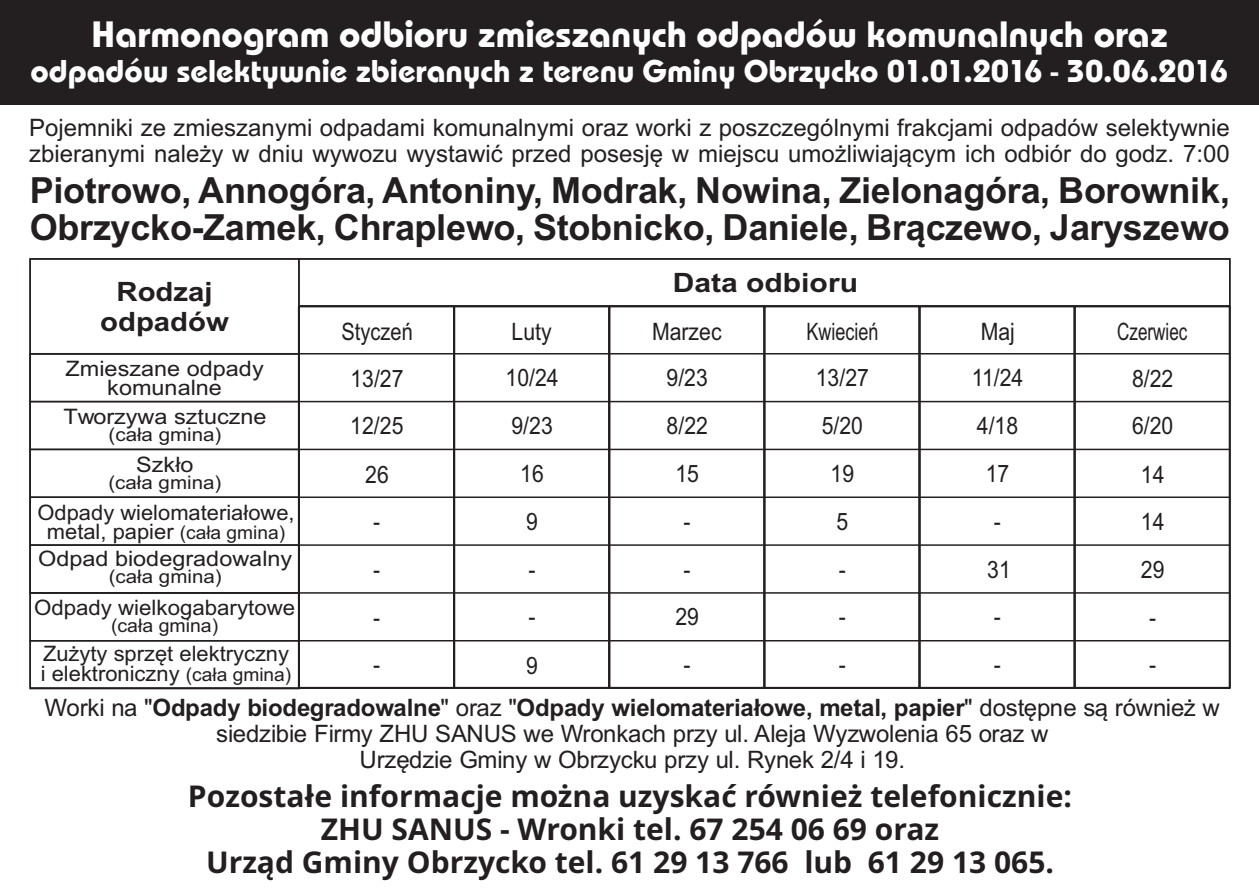
<style>
.page{position:relative;width:1259px;height:893px;background:#fff}
.page>*{position:absolute;margin:0;border:0;box-sizing:border-box;transform-origin:0 0}
.t1{font:700 38.4px "Bauhaus Itc TEE";letter-spacing:-.1em;color:#fff}
.t2{font:700 36px/37.5px "Arial";letter-spacing:-.01em;color:#231f20}
.t3{font:700 33px "Bauhaus Itc TEE";letter-spacing:-1.7em;color:#fff}
.t4{font:700 30px/32.7px "Open Sans";color:#231f20;text-align:center}
.t5{font:700 26.7px "Arial";color:#231f20;scale:1.1 1}
.t6{font:700 26.7px "Arial";color:#231f20;scale:1.13 1}
.t7{font:24px/26.1px "Arial";letter-spacing:-.02em;color:#231f20;text-align:center}
.t8{font:24px "Arial";color:#231f20}
.t9{font:24px/47.7px "Arial Narrow";color:#231f20;scale:1.08 1}
.t10{font:24px "Arial Narrow";color:#231f20;scale:.92 1}
.t11{font:24px "Arial Narrow";color:#231f20;scale:.87 1}
.t12{font:24px "Arial Narrow";color:#231f20}
.t13{font:21.3px/19.2px "Arial";color:#231f20;text-align:center}
.t14{font:21.3px/19.2px "Arial";color:#231f20;text-align:center;scale:1.1 1}
.t15{font:21.3px "Arial";color:#231f20;scale:1.04 1}
.t16{font:18.6px "Arial";color:#231f20;scale:1.1 1}
.t17{font:18.6px "Arial";color:#231f20;scale:1.04 1}
.s1{font-size:18.6px}
.s2{font-weight:700}
</style>
<div class="page">
<div style="left:0;top:0;width:1259px;height:105px;background:#231f20"></div>
<div style="left:29px;top:258px;width:271px;height:96px;border:1px solid #231f20"></div>
<div style="left:29px;top:353px;width:271px;height:49px;border:1px solid #231f20"></div>
<div style="left:29px;top:401px;width:271px;height:49px;border:1px solid #231f20"></div>
<div style="left:29px;top:449px;width:271px;height:49px;border:1px solid #231f20"></div>
<div style="left:29px;top:496px;width:271px;height:50px;border:1px solid #231f20"></div>
<div style="left:29px;top:592px;width:271px;height:49px;border:1px solid #231f20"></div>
<div style="left:29px;top:544px;width:271px;height:50px;border:1px solid #231f20"></div>
<div style="left:29px;top:640px;width:271px;height:49px;border:1px solid #231f20"></div>
<div style="left:298px;top:258px;width:932px;height:49px;border:1px solid #231f20"></div>
<div style="left:298px;top:305px;width:157px;height:384px;border:2px solid #231f20"></div>
<div style="left:453px;top:305px;width:157px;height:384px;border:2px solid #231f20"></div>
<div style="left:608px;top:305px;width:157px;height:384px;border:2px solid #231f20"></div>
<div style="left:763px;top:305px;width:157px;height:384px;border:2px solid #231f20"></div>
<div style="left:918px;top:305px;width:157px;height:384px;border:2px solid #231f20"></div>
<div style="left:1073px;top:305px;width:157px;height:384px;border:2px solid #231f20"></div>
<hr style="left:299px;top:353px;width:930px;height:1px;background:#231f20">
<hr style="left:299px;top:401px;width:930px;height:1px;background:#231f20">
<hr style="left:299px;top:449px;width:930px;height:1px;background:#231f20">
<hr style="left:299px;top:496px;width:930px;height:2px;background:#231f20">
<hr style="left:299px;top:592px;width:930px;height:2px;background:#231f20">
<hr style="left:299px;top:544px;width:930px;height:2px;background:#231f20">
<hr style="left:299px;top:640px;width:930px;height:1px;background:#231f20">
<h1 class="t1" style="left:806px;top:18px;width:253px">óu</h1>
<h3 class="t3" style="left:946px;top:57px;width:251px">1 30</h3>
<h1 class="t1" style="left:91px;top:18px;width:826px">H g b iechd</h1>
<h3 class="t3" style="left:106px;top:57px;width:230px">d k</h3>
<h1 class="t1" style="left:116px;top:18px;width:539px">a ra io s</h1>
<h3 class="t3" style="left:124px;top:57px;width:112px">ó</h3>
<h1 class="t1" style="left:138px;top:18px;width:537px">rodm</h1>
<h3 class="t3" style="left:143px;top:57px;width:829px">w n ra te mi cko</h3>
<h1 class="t1" style="left:150px;top:18px;width:980px">m o zad kon</h1>
<h3 class="t3" style="left:177px;top:57px;width:85px">s</h3>
<h1 class="t1" style="left:696px;top:18px;width:490px">owlh</h1>
<h3 class="t3" style="left:744px;top:57px;width:393px">O 1 6</h3>
<h1 class="t1" style="left:180px;top:18px;width:130px">o</h1>
<h3 class="t3" style="left:191px;top:57px;width:107px">e</h3>
<h1 class="t1" style="left:201px;top:18px;width:122px">n</h1>
<h1 class="t1" style="left:300px;top:18px;width:179px">m</h1>
<h1 class="t1" style="left:611px;top:18px;width:262px">np</h1>
<h1 class="t1" style="left:632px;top:18px;width:591px">y a mo</h1>
<h1 class="t1" style="left:957px;top:18px;width:122px">n</h1>
<h3 class="t3" style="left:963px;top:57px;width:121px">.2</h3>
<h1 class="t1" style="left:977px;top:18px;width:284px">a ra</h1>
<h3 class="t3" style="left:991px;top:57px;width:234px">0 0</h3>
<h1 class="t1" style="left:435px;top:18px;width:80px">r</h1>
<h1 class="t1" style="left:448px;top:18px;width:231px">uz</h1>
<h3 class="t3" style="left:463px;top:57px;width:780px">y rGrz0 1 6.</h3>
<h1 class="t1" style="left:1029px;top:18px;width:229px">yc z</h1>
<h3 class="t3" style="left:31px;top:57px;width:520px">odpa le ie n</h3>
<h3 class="t3" style="left:356px;top:57px;width:93px">z</h3>
<h3 class="t3" style="left:390px;top:57px;width:115px">ie</h3>
<h3 class="t3" style="left:250px;top:57px;width:1071px">ty b ch n n y .0 - . 2016</h3>
<h3 class="t3" style="left:768px;top:57px;width:115px">b</h3>
<h3 class="t3" style="left:582px;top:57px;width:107px">e</h3>
<h3 class="t3" style="left:279px;top:57px;width:153px">w</h3>
<h3 class="t3" style="left:519px;top:57px;width:304px">zuy</h3>
<p class="t8" style="left:29px;top:119px;width:1202px">Pojemniki ze zmieszanymi odpadami komunalnymi oraz worki z poszczególnymi frakcjami odpadów selektywnie</p>
<p class="t8" style="left:29px;top:144px;width:1202px">zbieranymi należy w dniu wywozu wystawić przed posesję w miejscu umożliwiającym ich odbiór do godz. 7:00</p>
<h2 class="t2" style="left:30px;top:175px;width:1201px">Piotrowo, Annogóra, Antoniny, Modrak, Nowina, Zielonagóra, Borownik,<br>Obrzycko-Zamek, Chraplewo, Stobnicko, Daniele, Brączewo, Jaryszewo</h2>
<p class="t5" style="left:116px;top:282px;width:89px">Rodzaj</p>
<p class="t6" style="left:673px;top:272px;width:165px">Data odbioru</p>
<p class="t5" style="left:100px;top:312px;width:118px">odpadów</p>
<p class="t14" style="left:66px;top:361px;width:182px">Zmieszane odpady komunalne</p>
<p class="t14" style="left:63px;top:409px;width:186px">Tworzywa sztuczne</p>
<p class="t16" style="left:109px;top:427px;width:104px">(cała gmina)</p>
<p class="t14" style="left:136px;top:457px;width:54px">Szkło</p>
<p class="t16" style="left:108px;top:475px;width:104px">(cała gmina)</p>
<p class="t12" style="left:341px;top:323px;width:73px">Styczeń</p>
<p class="t9" style="left:511px;top:310px;width:39px">Luty</p>
<p class="t9" style="left:652px;top:310px;width:66px">Marzec</p>
<p class="t10" style="left:806px;top:323px;width:80px">Kwiecień</p>
<p class="t9" style="left:980px;top:310px;width:33px">Maj</p>
<p class="t11" style="left:1117px;top:323px;width:82px">Czerwiec</p>
<p class="t9" style="left:505px;top:356px;width:51px">10/24<br>9/23</p>
<p class="t9" style="left:666px;top:356px;width:40px">9/23<br>8/22</p>
<p class="t9" style="left:816px;top:356px;width:51px">13/27<br>5/20</p>
<p class="t9" style="left:971px;top:356px;width:49px">11/24<br>4/18</p>
<p class="t9" style="left:350px;top:357px;width:51px">13/27<br>12/25</p>
<p class="t9" style="left:1132px;top:357px;width:40px">8/22<br>6/20</p>
<p class="t9" style="left:520px;top:452px;width:23px">16</p>
<p class="t9" style="left:675px;top:452px;width:23px">15</p>
<p class="t9" style="left:830px;top:452px;width:23px">19</p>
<p class="t9" style="left:985px;top:452px;width:23px">17</p>
<p class="t9" style="left:365px;top:452px;width:23px">26</p>
<p class="t9" style="left:1141px;top:452px;width:23px">14</p>
<p class="t13" style="left:38px;top:504px;width:259px">Odpady wielomateriałowe, metal, papier <span class="s1">(cała gmina)</span></p>
<p class="t14" style="left:38px;top:551px;width:233px">Odpad biodegradowalny</p>
<p class="t16" style="left:109px;top:569px;width:104px">(cała gmina)</p>
<p class="t15" style="left:34px;top:600px;width:253px">Odpady wielkogabarytowe</p>
<p class="t17" style="left:111px;top:619px;width:105px">(cała gmina)</p>
<p class="t13" style="left:41px;top:646px;width:252px;text-align:left">Zużyty sprzęt elektryczny i elektroniczny <span class="s1">(cała gmina)</span></p>
<p class="t9" style="left:373px;top:500px;width:8px">-</p>
<p class="t9" style="left:373px;top:547px;width:8px">-</p>
<p class="t9" style="left:373px;top:596px;width:8px">-</p>
<p class="t9" style="left:373px;top:643px;width:8px">-</p>
<p class="t9" style="left:526px;top:500px;width:12px">9</p>
<p class="t9" style="left:683px;top:500px;width:8px">-</p>
<p class="t9" style="left:836px;top:500px;width:12px">5</p>
<p class="t9" style="left:994px;top:500px;width:8px">-</p>
<p class="t9" style="left:1141px;top:500px;width:23px">14</p>
<p class="t9" style="left:528px;top:548px;width:8px">-</p>
<p class="t9" style="left:683px;top:547px;width:8px">-</p>
<p class="t9" style="left:838px;top:547px;width:8px">-</p>
<p class="t9" style="left:987px;top:547px;width:23px">31</p>
<p class="t9" style="left:1140px;top:547px;width:23px">29</p>
<p class="t9" style="left:528px;top:595px;width:8px">-</p>
<p class="t9" style="left:675px;top:595px;width:23px">29</p>
<p class="t9" style="left:838px;top:595px;width:8px">-</p>
<p class="t9" style="left:994px;top:595px;width:8px">-</p>
<p class="t9" style="left:1149px;top:596px;width:8px">-</p>
<p class="t9" style="left:526px;top:643px;width:12px">9</p>
<p class="t9" style="left:683px;top:643px;width:8px">-</p>
<p class="t9" style="left:838px;top:643px;width:8px">-</p>
<p class="t9" style="left:994px;top:643px;width:8px">-</p>
<p class="t9" style="left:1149px;top:643px;width:8px">-</p>
<p class="t7" style="left:45px;top:697px;width:1177px">Worki na "<span class="s2">Odpady biodegradowalne</span>" oraz "<span class="s2">Odpady wielomateriałowe, metal, papier</span>" dostępne są również w siedzibie Firmy ZHU SANUS we Wronkach przy ul. Aleja Wyzwolenia 65 oraz w<br>Urzędzie Gminy w Obrzycku przy ul. Rynek 2/4 i 19.</p>
<p class="t4" style="left:188px;top:783px;width:885px">Pozostałe informacje można uzyskać również telefonicznie:<br>ZHU SANUS - Wronki tel. 67 254 06 69 oraz<br>Urząd Gminy Obrzycko tel. 61 29 13 766 lub 61 29 13 065.</p>
</div>
